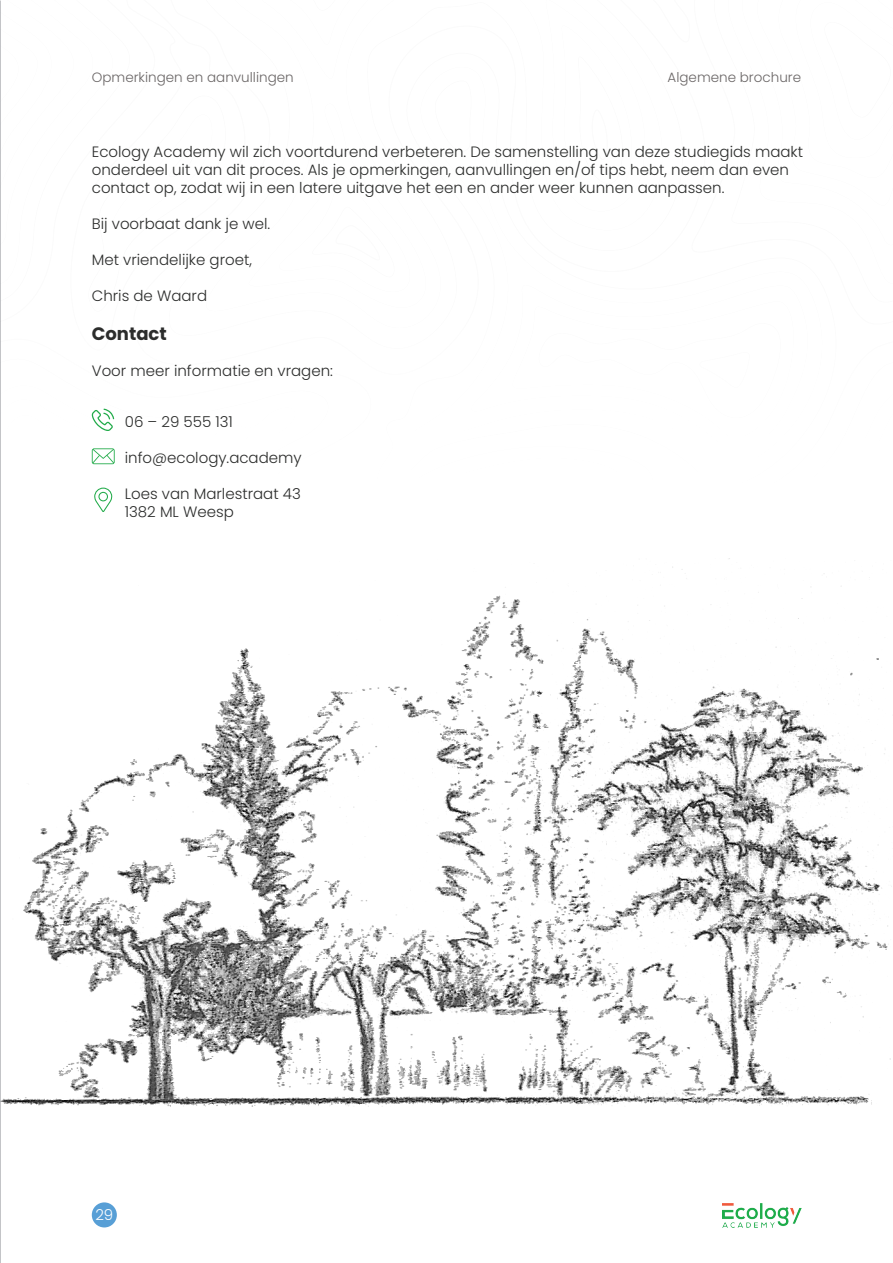
<style>
.page{position:relative;width:893px;height:1263px;background:#fff}
.page>*{position:absolute;margin:0;border:0;box-sizing:border-box;transform-origin:0 0}
.t1{font:700 18px "Poppins";color:#2c2d2c}
.t2{font:300 15px/18px "Poppins";color:#2c2d2c}
.t3{font:300 15px "Poppins";color:#fff}
.t4{font:300 13.5px "Poppins";color:#6b6767}
</style>
<div class="page">
<svg style="left:0;top:0;width:1px;height:312px"></svg>
<img style="left:722px;top:1203px;width:79px;height:25px">
<div style="left:92px;top:1202px;width:25px;height:25px;background:#589fd6;border-radius:50%"></div>
<svg style="left:0;top:399px;width:115px;height:147px"></svg>
<img style="left:0;top:558px;width:892px;height:548px">
<p class="t4" style="left:92px;top:69px;width:203px">Opmerkingen en aanvullingen</p>
<p class="t4" style="left:668px;top:69px;width:135px">Algemene brochure</p>
<p class="t2" style="left:92px;top:143px;width:713px">Ecology Academy wil zich voortdurend verbeteren. De samenstelling van deze studiegids maakt onderdeel uit van dit proces. Als je opmerkingen, aanvullingen en/of tips hebt, neem dan even contact op, zodat wij in een latere uitgave het een en ander weer kunnen aanpassen.</p>
<p class="t2" style="left:92px;top:215px;width:180px">Bij voorbaat dank je wel.</p>
<p class="t2" style="left:92px;top:251px;width:162px">Met vriendelijke groet,</p>
<p class="t2" style="left:92px;top:287px;width:117px">Chris de Waard</p>
<p class="t1" style="left:92px;top:324px;width:77px">Contact</p>
<p class="t2" style="left:92px;top:362px;width:243px">Voor meer informatie en vragen:</p>
<p class="t2" style="left:125px;top:413px;width:110px">06 – 29 555 131</p>
<p class="t2" style="left:125px;top:449px;width:178px">info@ecology.academy</p>
<p class="t2" style="left:125px;top:485px;width:178px">Loes van Marlestraat 43</p>
<p class="t2" style="left:125px;top:503px;width:111px">1382 ML Weesp</p>
<p class="t3" style="left:95px;top:1206px;width:19px">29</p>
</div>
